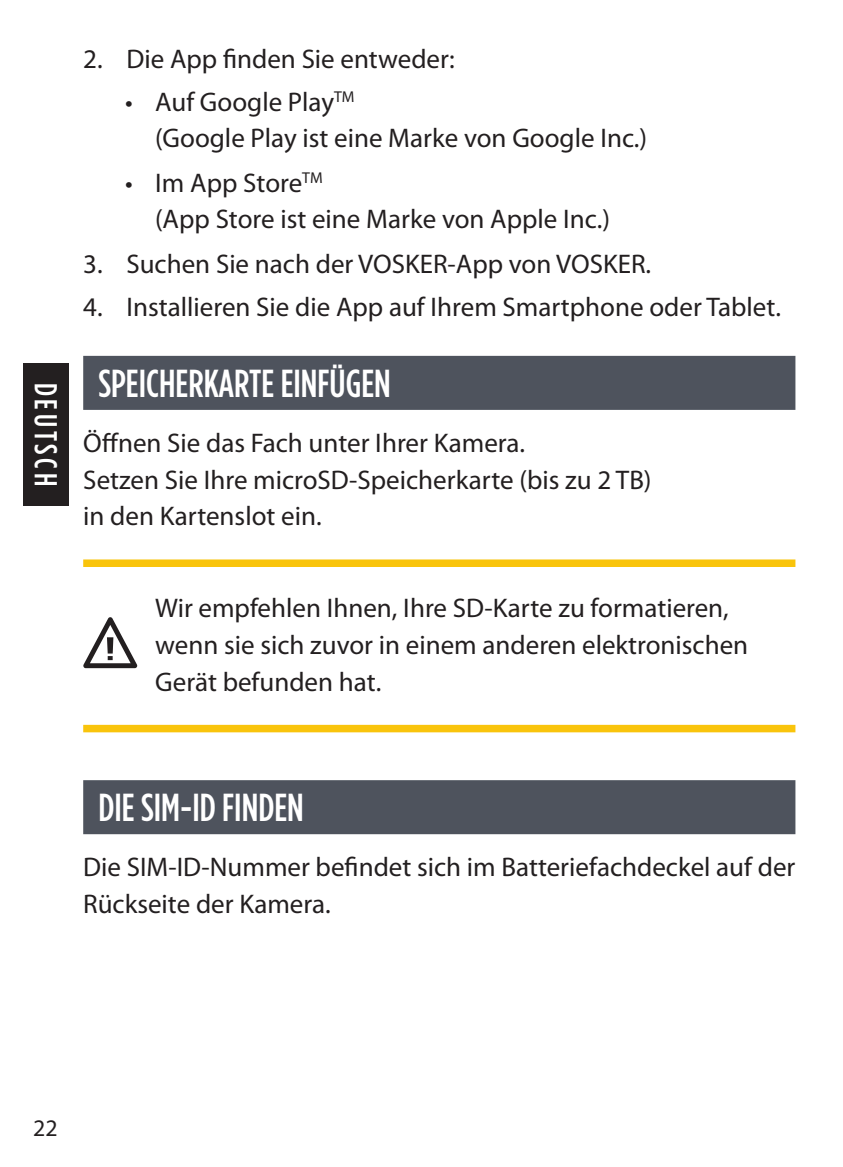
<style>
.page{position:relative;width:843px;height:1167px;background:#fff}
.page>*{position:absolute;margin:0;border:0;box-sizing:border-box;transform-origin:0 0}
.t1{font:500 39px "Gotham Condensed";color:#fff}
.t2{font:500 31.8px "Gotham Condensed";letter-spacing:.12em;color:#fff}
.t3{font:27px/36.6px "Myriad Pro";color:#231f20}
.t4{font:23.7px "Myriad Pro";color:#231f20}
</style>
<div class="page">
<div style="left:23px;top:363px;width:45px;height:142px;background:#231f20"></div>
<div style="left:83px;top:356px;width:712px;height:54px;background:#4e535d"></div>
<div style="left:83px;top:559px;width:712px;height:8px;background:#f9c40c"></div>
<div style="left:83px;top:724px;width:712px;height:8px;background:#f9c40c"></div>
<div style="left:83px;top:780px;width:712px;height:54px;background:#4e535d"></div>
<p class="t2" style="left:64px;top:382px;width:105px;rotate:90deg">DEUTSCH</p>
<p class="t3" style="left:83px;top:41px;width:373px">2. Die App finden Sie entweder:</p>
<p class="t3" style="left:155px;top:84px;width:493px;text-indent:-30px">• Auf Google Play<sup>TM<br></sup>(Google Play ist eine Marke von Google Inc.)</p>
<p class="t3" style="left:155px;top:165px;width:456px;text-indent:-30px">• Im App Store<sup>TM<br></sup>(App Store ist eine Marke von Apple Inc.)</p>
<p class="t3" style="left:83px;top:246px;width:569px">3. Suchen Sie nach der VOSKER-App von VOSKER.</p>
<p class="t3" style="left:83px;top:289px;width:699px">4. Installieren Sie die App auf Ihrem Smartphone oder Tablet.</p>
<h1 class="t1" style="left:98px;top:361px;width:294px">SPEICHERKARTE EINFÜGEN</h1>
<p class="t3" style="left:83px;top:425px;width:570px">Öffnen Sie das Fach unter Ihrer Kamera.<br>Setzen Sie Ihre microSD-Speicherkarte (bis zu 2 TB) in den Kartenslot ein.</p>
<p class="t3" style="left:155px;top:590px;width:594px">Wir empfehlen Ihnen, Ihre SD-Karte zu formatieren, wenn sie sich zuvor in einem anderen elektronischen<br>Gerät befunden hat.</p>
<h1 class="t1" style="left:98px;top:785px;width:207px">DIE SIM-ID FINDEN</h1>
<p class="t3" style="left:83px;top:849px;width:713px">Die SIM-ID-Nummer befindet sich im Batteriefachdeckel auf der<br>Rückseite der Kamera.</p>
<p class="t4" style="left:33px;top:1115px;width:26px">22</p>
</div>
